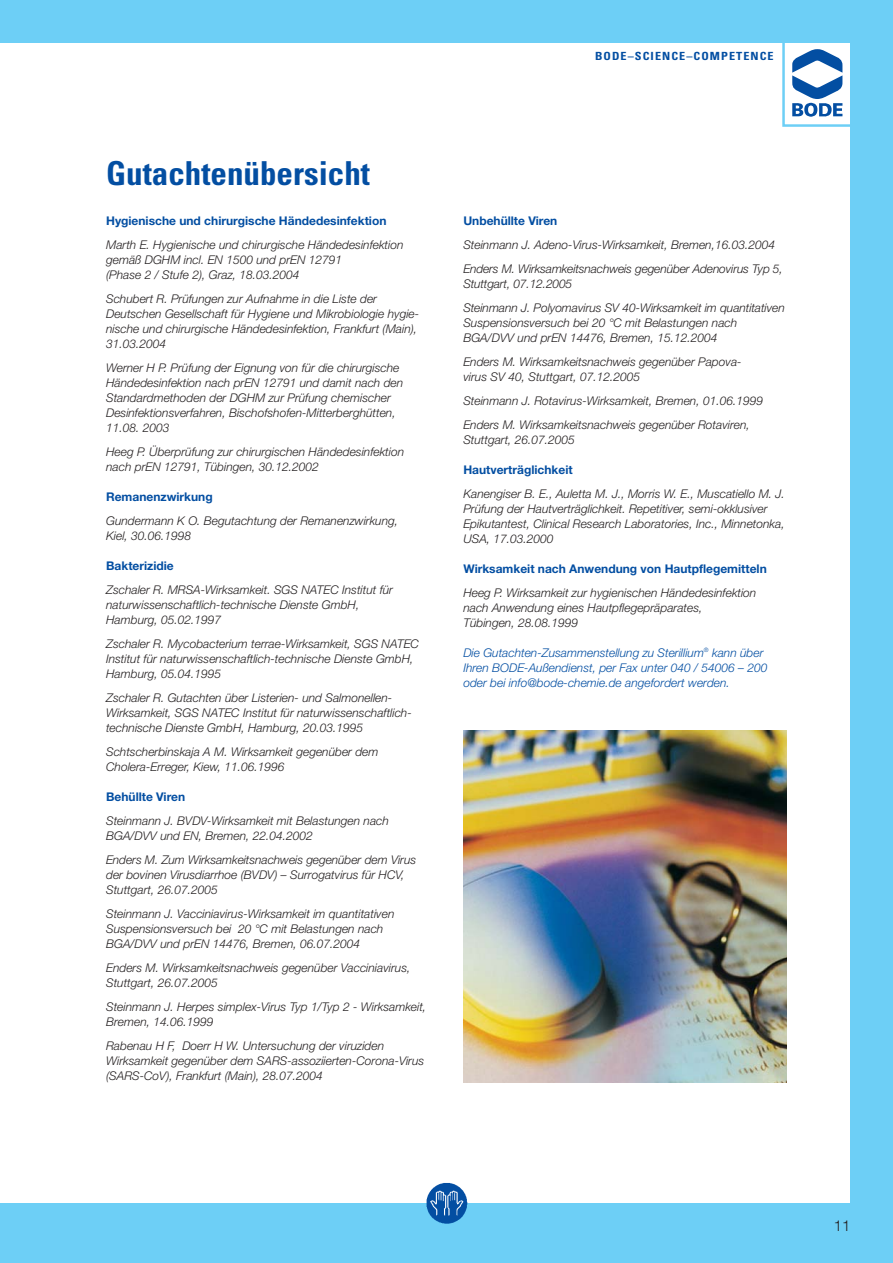
<style>
.page{position:relative;width:893px;height:1263px;background:#fff}
.page>*{position:absolute;margin:0;border:0;box-sizing:border-box;transform-origin:0 0}
.t1{font:700 condensed 33px "Univers";color:#034ea2}
.t2{font:300 15px "Helvetica Neue";color:#231f20}
.t3{font:italic 300 12px/15px "Helvetica Neue";color:#231f20}
.t4{font:700 12px "Helvetica Neue";color:#034ea2}
.t5{font:italic 300 12px/15px "Helvetica Neue";color:#034ea2}
.t6{font:700 condensed 11.25px "Univers";letter-spacing:.09em;color:#034ea2;scale:1.08 1}
</style>
<div class="page">
<svg style="left:792px;top:49px;width:50px;height:68px"></svg>
<div style="left:782px;top:40px;width:71px;height:87px;border:2px solid #6dcff6"></div>
<div style="left:0;top:1203px;width:892px;height:60px;background:#6dcff6"></div>
<div style="left:0;top:0;width:892px;height:43px;background:#6dcff6"></div>
<div style="left:850px;top:0;width:42px;height:1263px;background:#6dcff6"></div>
<img style="left:425px;top:1181px;width:45px;height:45px;border-radius:50%">
<img style="left:463px;top:730px;width:323px;height:353px">
<p class="t6" style="left:595px;top:52px;width:167px">BODE–SCIENCE–COMPETENCE</p>
<h1 class="t1" style="left:106px;top:162px;width:265px">Gutachtenübersicht</h1>
<p class="t4" style="left:106px;top:216px;width:282px">Hygienische und chirurgische Händedesinfektion</p>
<p class="t3" style="left:106px;top:238px;width:299px">Marth E. Hygienische und chirurgische Händedesinfektion gemäß DGHM incl. EN 1500 und prEN 12791<br>(Phase 2 / Stufe 2), Graz, 18.03.2004</p>
<p class="t3" style="left:106px;top:292px;width:315px">Schubert R. Prüfungen zur Aufnahme in die Liste der Deutschen Gesellschaft für Hygiene und Mikrobiologie hygie - nische und chirurgische Händedesinfektion, Frankfurt (Main), 31.03.2004</p>
<p class="t3" style="left:106px;top:361px;width:299px">Werner H P. Prüfung der Eignung von für die chirurgische Händedesinfektion nach prEN 12791 und damit nach den Standardmethoden der DGHM zur Prüfung chemischer Desinfektionsverfahren, Bischofshofen-Mitterberghütten, 11.08. 2003</p>
<p class="t3" style="left:106px;top:445px;width:300px">Heeg P. Überprüfung zur chirurgischen Händedesinfektion nach prEN 12791, Tübingen, 30.12.2002</p>
<p class="t4" style="left:106px;top:492px;width:108px">Remanenzwirkung</p>
<p class="t3" style="left:106px;top:514px;width:294px">Gundermann K O. Begutachtung der Remanenzwirkung,<br>Kiel, 30.06.1998</p>
<p class="t4" style="left:106px;top:561px;width:69px">Bakterizidie</p>
<p class="t3" style="left:106px;top:583px;width:288px">Zschaler R. MRSA-Wirksamkeit. SGS NATEC Institut für naturwissenschaftlich-technische Dienste GmbH,<br>Hamburg, 05.02.1997</p>
<p class="t3" style="left:106px;top:637px;width:314px">Zschaler R. Mycobacterium terrae-Wirksamkeit, SGS NATEC<br>Institut für naturwissenschaftlich-technische Dienste GmbH,<br>Hamburg, 05.04.1995</p>
<p class="t3" style="left:106px;top:691px;width:307px">Zschaler R. Gutachten über Listerien- und Salmonellen-<br>Wirksamkeit, SGS NATEC Institut für naturwissenschaftlich&shy;technische Dienste GmbH, Hamburg, 20.03.1995</p>
<p class="t3" style="left:106px;top:745px;width:274px">Schtscherbinskaja A M. Wirksamkeit gegenüber dem<br>Cholera-Erreger, Kiew, 11.06.1996</p>
<p class="t4" style="left:106px;top:792px;width:81px">Behüllte Viren</p>
<p class="t3" style="left:106px;top:814px;width:284px">Steinmann J. BVDV-Wirksamkeit mit Belastungen nach<br>BGA/DVV und EN, Bremen, 22.04.2002</p>
<p class="t3" style="left:106px;top:853px;width:312px">Enders M. Zum Wirksamkeitsnachweis gegenüber dem Virus der bovinen Virusdiarrhoe (BVDV) – Surrogatvirus für HCV,<br>Stuttgart, 26.07.2005</p>
<p class="t3" style="left:106px;top:907px;width:290px">Steinmann J. Vacciniavirus-Wirksamkeit im quantitativen<br>Suspensionsversuch bei 20 °C mit Belastungen nach<br>BGA/DVV und prEN 14476, Bremen, 06.07.2004</p>
<p class="t3" style="left:106px;top:961px;width:306px">Enders M. Wirksamkeitsnachweis gegenüber Vacciniavirus,<br>Stuttgart, 26.07.2005</p>
<p class="t3" style="left:106px;top:1000px;width:322px">Steinmann J. Herpes simplex-Virus Typ 1/Typ 2 - Wirksamkeit,<br>Bremen, 14.06.1999</p>
<p class="t3" style="left:106px;top:1039px;width:320px">Rabenau H F, Doerr H W. Untersuchung der viruziden<br>Wirksamkeit gegenüber dem SARS-assoziierten-Corona-Virus (SARS-CoV), Frankfurt (Main), 28.07.2004</p>
<p class="t4" style="left:463px;top:216px;width:95px">Unbehüllte Viren</p>
<p class="t3" style="left:463px;top:234px;width:321px;line-height:24px">Steinmann J. Adeno-Virus-Wirksamkeit, Bremen,16.03.2004<br>Enders M. Wirksamkeitsnachweis gegenüber Adenovirus Typ 5,</p>
<p class="t3" style="left:463px;top:273px;width:323px;line-height:24px">Stuttgart, 07.12.2005<br>Steinmann J. Polyomavirus SV 40-Wirksamkeit im quantitativen</p>
<p class="t3" style="left:463px;top:316px;width:275px">Suspensionsversuch bei 20 °C mit Belastungen nach<br>BGA/DVV und prEN 14476, Bremen, 15.12.2004</p>
<p class="t3" style="left:463px;top:355px;width:280px">Enders M. Wirksamkeitsnachweis gegenüber Papova&shy;virus SV 40, Stuttgart, 07.12.2005</p>
<p class="t3" style="left:463px;top:390px;width:301px;line-height:24px">Steinmann J. Rotavirus-Wirksamkeit, Bremen, 01.06.1999<br>Enders M. Wirksamkeitsnachweis gegenüber Rotaviren,</p>
<p class="t3" style="left:463px;top:433px;width:113px">Stuttgart, 26.07.2005</p>
<p class="t4" style="left:463px;top:465px;width:111px">Hautverträglichkeit</p>
<p class="t3" style="left:463px;top:487px;width:323px">Kanengiser B. E., Auletta M. J., Morris W. E., Muscatiello M. J.<br>Prüfung der Hautverträglichkeit. Repetitiver, semi-okklusiver Epikutantest, Clinical Research Laboratories, Inc., Minnetonka, USA, 17.03.2000</p>
<p class="t4" style="left:463px;top:564px;width:305px">Wirksamkeit nach Anwendung von Hautpflegemitteln</p>
<p class="t3" style="left:463px;top:586px;width:295px">Heeg P. Wirksamkeit zur hygienischen Händedesinfektion nach Anwendung eines Hautpflegepräparates,<br>Tübingen, 28.08.1999</p>
<p class="t5" style="left:463px;top:646px;width:306px">Die Gutachten-Zusammenstellung zu Sterillium<sup>®</sup> kann über<br>Ihren BODE-Außendienst, per Fax unter 040 / 54006 – 200 oder bei info@bode-chemie.de angefordert werden.</p>
<p class="t2" style="left:834px;top:1220px;width:18px">11</p>
</div>
